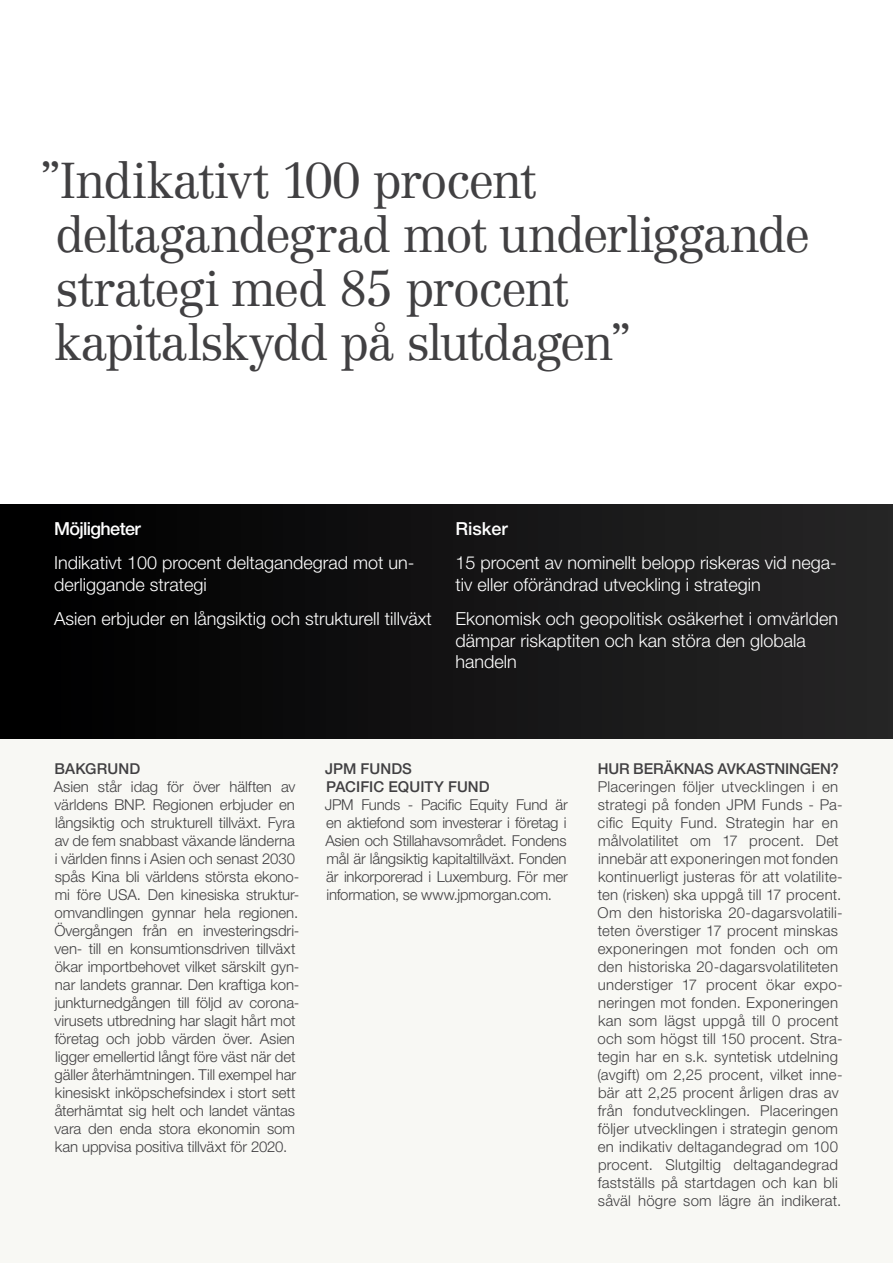
<style>
.page{position:relative;width:893px;height:1263px;background:#fff}
.page>*{position:absolute;margin:0;border:0;box-sizing:border-box;transform-origin:0 0}
.t1{font:300 49.5px/54px "Centennial LT Std";letter-spacing:-.035em;color:#414042}
.t2{font:300 18px/21.6px "Helvetica Neue LT Std";color:#fff}
.t3{font:500 18px "Helvetica Neue LT Std";letter-spacing:-.035em;color:#fff}
.t4{font:300 15px/18px "Helvetica Neue LT Std";color:#414042}
.t5{font:500 15px/18px "Helvetica Neue LT Std";letter-spacing:-.005em;color:#414042}
</style>
<div class="page">
<div style="left:0;top:730px;width:893px;height:533px;background:#f8f8f4"></div>
<div style="left:0;top:504px;width:893px;height:234px;background:linear-gradient(to right,#000,#272627)"></div>
<h1 class="t1" style="left:39px;top:154px;width:772px">”Indikativt 100 procent deltagandegrad mot underliggande strategi med 85 procent kapitalskydd på slutdagen”</h1>
<p class="t3" style="left:54px;top:518px;width:88px">Möjligheter</p>
<p class="t2" style="left:54px;top:552px;width:362px">Indikativt 100 procent deltagandegrad mot un&shy;derliggande strategi</p>
<p class="t2" style="left:54px;top:608px;width:379px">Asien erbjuder en långsiktig och strukturell tillväxt</p>
<p class="t3" style="left:455px;top:518px;width:54px">Risker</p>
<p class="t2" style="left:455px;top:552px;width:383px">15 procent av nominellt belopp riskeras vid nega&shy;tiv eller oförändrad utveckling i strategin</p>
<p class="t2" style="left:455px;top:608px;width:384px">Ekonomisk och geopolitisk osäkerhet i omvärlden dämpar riskaptiten och kan störa den globala handeln</p>
<p class="t5" style="left:55px;top:760px;width:87px">BAKGRUND</p>
<p class="t4" style="left:54px;top:777px;width:247px">Asien står idag för över hälften av världens BNP. Regionen erbjuder en långsiktig och strukturell tillväxt. Fyra av de fem snabbast växande länderna i världen finns i Asien och senast 2030 spås Kina bli världens största ekono&shy;mi före USA. Den kinesiska struktur&shy;omvandlingen gynnar hela regionen.<br>Övergången från en investeringsdri&shy;ven- till en konsumtionsdriven tillväxt ökar importbehovet vilket särskilt gyn&shy;nar landets grannar. Den kraftiga kon&shy;junkturnedgången till följd av corona&shy;virusets utbredning har slagit hårt mot företag och jobb värden över. Asien ligger emellertid långt före väst när det gäller återhämtningen. Till exempel har kinesiskt inköpschefsindex i stort sett återhämtat sig helt och landet väntas vara den enda stora ekonomin som kan uppvisa positiva tillväxt för 2020.</p>
<p class="t5" style="left:325px;top:760px;width:166px">JPM FUNDS<br>PACIFIC EQUITY FUND</p>
<p class="t4" style="left:325px;top:795px;width:244px;text-align:justify">JPM Funds - Pacific Equity Fund är en aktiefond som investerar i företag i Asien och Stillahavsområdet. Fondens mål är långsiktig kapitaltillväxt. Fonden är inkorporerad i Luxemburg. För mer information, se www.jpmorgan.com.</p>
<p class="t5" style="left:598px;top:760px;width:243px">HUR BERÄKNAS AVKASTNINGEN?</p>
<p class="t4" style="left:597px;top:777px;width:247px">Placeringen följer utvecklingen i en strategi på fonden JPM Funds - Pa&shy;cific Equity Fund. Strategin har en målvolatilitet om 17 procent. Det innebär att exponeringen mot fonden kontinuerligt justeras för att volatilite&shy;ten (risken) ska uppgå till 17 procent.<br>Om den historiska 20-dagarsvolatili&shy;teten överstiger 17 procent minskas exponeringen mot fonden och om den historiska 20-dagarsvolatiliteten understiger 17 procent ökar expo&shy;neringen mot fonden. Exponeringen kan som lägst uppgå till 0 procent och som högst till 150 procent. Stra&shy;tegin har en s.k. syntetisk utdelning (avgift) om 2,25 procent, vilket inne&shy;bär att 2,25 procent årligen dras av från fondutvecklingen. Placeringen följer utvecklingen i strategin genom en indikativ deltagandegrad om 100 procent. Slutgiltig deltagandegrad fastställs på startdagen och kan bli såväl högre som lägre än indikerat.</p>
</div>
